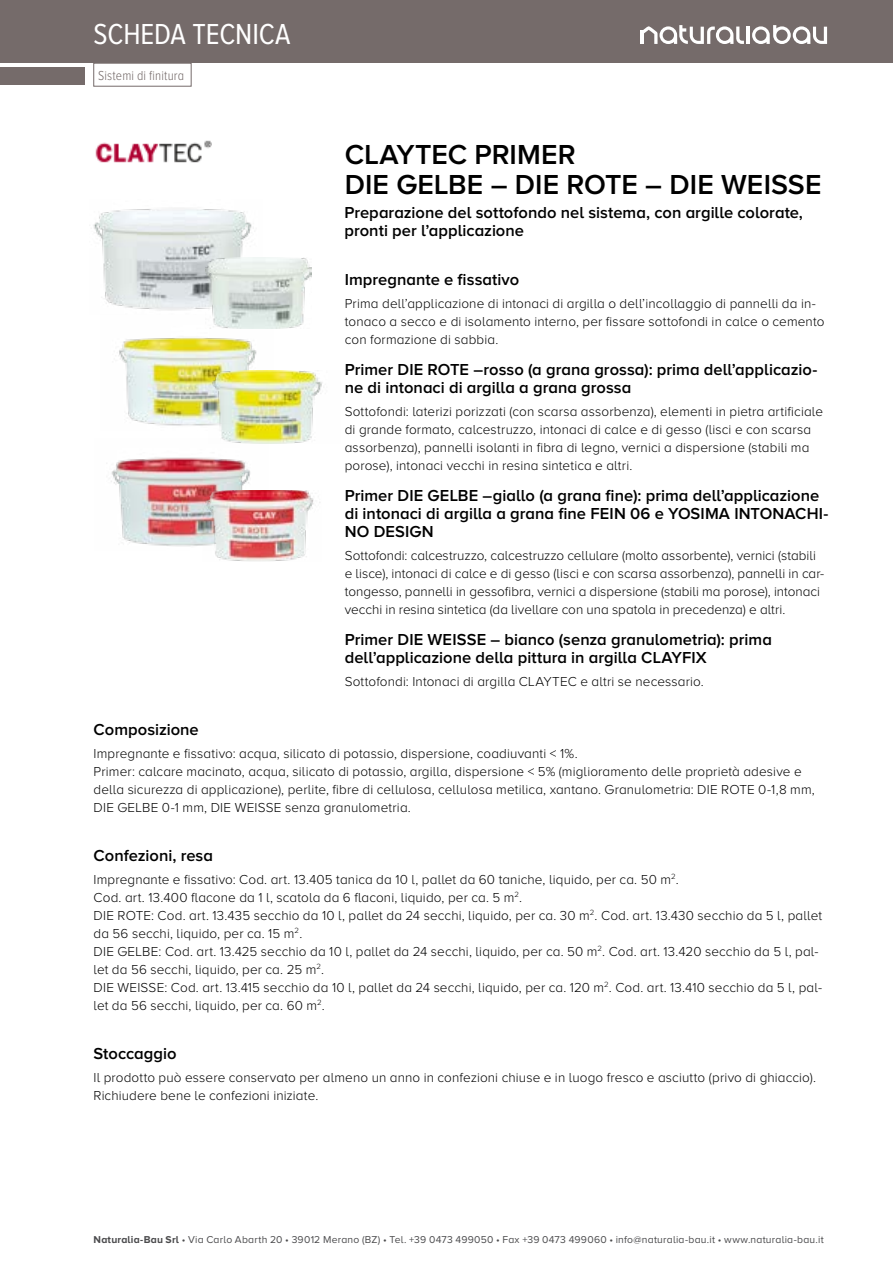
<style>
.page{position:relative;width:893px;height:1263px;background:#fff}
.page>*{position:absolute;margin:0;border:0;box-sizing:border-box;transform-origin:0 0}
.t1{font:30px "Proxima Nova A Cond";letter-spacing:-.005em;color:#fff}
.t2{font:600 28.5px/30px "Proxima Nova A";letter-spacing:.005em;color:#000}
.t3{font:600 16.5px/18px "Proxima Nova A";color:#000}
.t4{font:300 13.5px/18px "Proxima Nova A";letter-spacing:.01em;color:#000}
.t5{font:300 13.5px "Proxima Nova A Cond";letter-spacing:.01em;color:#756b6a}
.t6{font:10.35px "Proxima Nova A";letter-spacing:.02em;color:#4b4b4d}
.s1{font-weight:700}
</style>
<div class="page">
<img style="left:118px;top:328px;width:156px;height:98px">
<img style="left:208px;top:370px;width:115px;height:73px">
<img style="left:93px;top:208px;width:170px;height:103px">
<img style="left:206px;top:258px;width:106px;height:70px">
<img style="left:111px;top:439px;width:157px;height:108px">
<img style="left:203px;top:490px;width:117px;height:72px">
<img style="left:95px;top:140px;width:116px;height:23px">
<div style="left:0;top:0;width:893px;height:63px;background:#756b6a"></div>
<div style="left:94px;top:63px;width:97px;height:23px;border:1px solid #756b6a"></div>
<div style="left:0;top:67px;width:85px;height:17px;background:#756b6a"></div>
<hr style="left:746px;top:27px;width:3px;height:17px;background:#fff">
<svg style="left:752px;top:25px;width:75px;height:19px"></svg>
<svg style="left:640px;top:25px;width:104px;height:19px"></svg>
<h1 class="t1" style="left:94px;top:17px;width:199px">SCHEDA TECNICA</h1>
<p class="t5" style="left:98px;top:68px;width:87px">Sistemi di finitura</p>
<h2 class="t2" style="left:345px;top:139px;width:478px">CLAYTEC PRIMER<br>DIE GELBE – DIE ROTE – DIE WEISSE</h2>
<p class="t3" style="left:344px;top:203px;width:460px">Preparazione del sottofondo nel sistema, con argille colorate, pronti per l’applicazione</p>
<p class="t3" style="left:345px;top:270px;width:176px">Impregnante e fissativo</p>
<p class="t4" style="left:345px;top:294px;width:481px">Prima dell’applicazione di intonaci di argilla o dell’incollaggio di pannelli da in&shy;tonaco a secco e di isolamento interno, per fissare sottofondi in calce o cemento con formazione di sabbia.</p>
<p class="t3" style="left:345px;top:360px;width:474px">Primer DIE ROTE –rosso (a grana grossa): prima dell’applicazio&shy;ne di intonaci di argilla a grana grossa</p>
<p class="t4" style="left:345px;top:402px;width:480px">Sottofondi: laterizi porizzati (con scarsa assorbenza), elementi in pietra artificiale di grande formato, calcestruzzo, intonaci di calce e di gesso (lisci e con scarsa assorbenza), pannelli isolanti in fibra di legno, vernici a dispersione (stabili ma porose), intonaci vecchi in resina sintetica e altri.</p>
<p class="t3" style="left:345px;top:486px;width:485px">Primer DIE GELBE –giallo (a grana fine): prima dell’applicazione di intonaci di argilla a grana fine FEIN 06 e YOSIMA INTONACHI-<br>NO DESIGN</p>
<p class="t4" style="left:345px;top:546px;width:481px">Sottofondi: calcestruzzo, calcestruzzo cellulare (molto assorbente), vernici (stabili e lisce), intonaci di calce e di gesso (lisci e con scarsa assorbenza), pannelli in car&shy;tongesso, pannelli in gessofibra, vernici a dispersione (stabili ma porose), intonaci vecchi in resina sintetica (da livellare con una spatola in precedenza) e altri.</p>
<p class="t3" style="left:345px;top:630px;width:429px">Primer DIE WEISSE – bianco (senza granulometria): prima dell’applicazione della pittura in argilla CLAYFIX</p>
<p class="t4" style="left:345px;top:672px;width:361px">Sottofondi: Intonaci di argilla CLAYTEC e altri se necessario.</p>
<p class="t3" style="left:94px;top:720px;width:107px">Composizione</p>
<p class="t4" style="left:94px;top:744px;width:723px">Impregnante e fissativo: acqua, silicato di potassio, dispersione, coadiuvanti &lt; 1%.<br>Primer: calcare macinato, acqua, silicato di potassio, argilla, dispersione &lt; 5% (miglioramento delle proprietà adesive e della sicurezza di applicazione), perlite, fibre di cellulosa, cellulosa metilica, xantano. Granulometria: DIE ROTE 0-1,8 mm, DIE GELBE 0-1 mm, DIE WEISSE senza granulometria.</p>
<p class="t3" style="left:94px;top:846px;width:121px">Confezioni, resa</p>
<p class="t4" style="left:94px;top:870px;width:730px">Impregnante e fissativo: Cod. art. 13.405 tanica da 10 l, pallet da 60 taniche, liquido, per ca. 50 m<sup>2</sup>.<br>Cod. art. 13.400 flacone da 1 l, scatola da 6 flaconi, liquido, per ca. 5 m<sup>2</sup>.<br>DIE ROTE: Cod. art. 13.435 secchio da 10 l, pallet da 24 secchi, liquido, per ca. 30 m<sup>2</sup>. Cod. art. 13.430 secchio da 5 l, pallet da 56 secchi, liquido, per ca. 15 m<sup>2</sup>.<br>DIE GELBE: Cod. art. 13.425 secchio da 10 l, pallet da 24 secchi, liquido, per ca. 50 m<sup>2</sup>. Cod. art. 13.420 secchio da 5 l, pal&shy;let da 56 secchi, liquido, per ca. 25 m<sup>2</sup>.<br>DIE WEISSE: Cod. art. 13.415 secchio da 10 l, pallet da 24 secchi, liquido, per ca. 120 m<sup>2</sup>. Cod. art. 13.410 secchio da 5 l, pal&shy;let da 56 secchi, liquido, per ca. 60 m<sup>2</sup>.</p>
<p class="t3" style="left:94px;top:1044px;width:85px">Stoccaggio</p>
<p class="t4" style="left:94px;top:1068px;width:724px">Il prodotto può essere conservato per almeno un anno in confezioni chiuse e in luogo fresco e asciutto (privo di ghiaccio).<br>Richiudere bene le confezioni iniziate.</p>
<p class="t6" style="left:94px;top:1234px;width:732px"><span class="s1">Naturalia-Bau Srl</span> • Via Carlo Abarth 20 • 39012 Merano (BZ) • Tel. +39 0473 499050 • Fax +39 0473 499060 • info@naturalia-bau.it • www.naturalia-bau.it</p>
</div>
